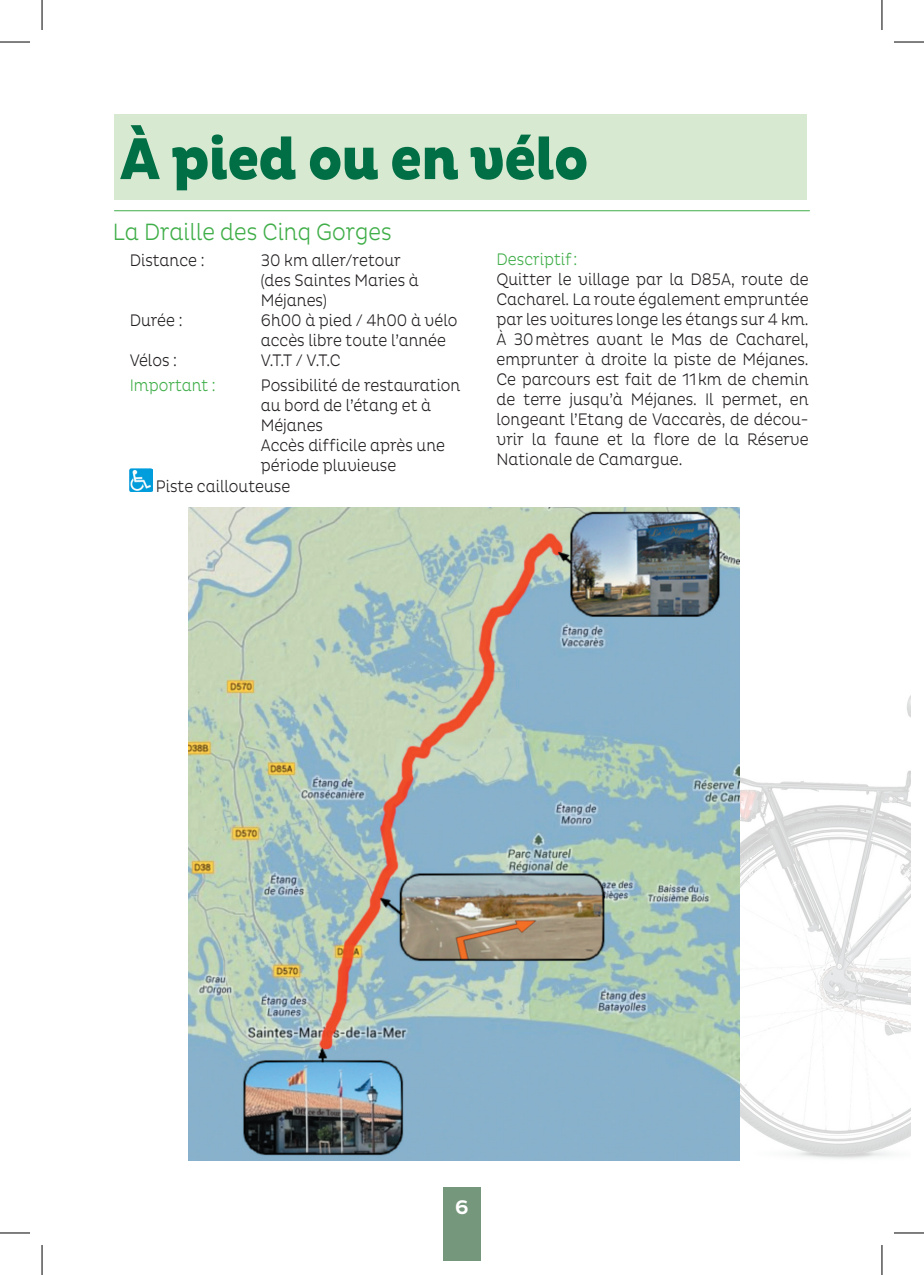
<style>
.page{position:relative;width:924px;height:1275px;background:#fff}
.page>*{position:absolute;margin:0;border:0;box-sizing:border-box;transform-origin:0 0}
.t1{font:800 60px "Pluto";letter-spacing:-.03em;color:#016f45;scale:.9 1}
.t2{font:300 24px "Pluto";color:#40ae49;scale:.85 1}
.t3{font:500 20px "Pluto";color:#fff}
.t4{font:300 17px/20px "Pluto";color:#231f20;scale:.85 1}
.t5{font:300 17px "Pluto";color:#40ae49;scale:.85 1}
</style>
<div class="page">
<div style="left:443px;top:1187px;width:37px;height:74px;background:#75977b"></div>
<img style="left:738px;top:552px;width:171px;height:609px">
<img style="left:130px;top:469px;width:22px;height:22px">
<img style="left:188px;top:507px;width:550px;height:654px">
<hr style="left:114px;top:210px;width:695px;height:1px;background:#40ae49">
<div style="left:114px;top:114px;width:692px;height:85px;background:#d8e9d2"></div>
<hr style="left:0;top:42px;width:30px;height:1px;background:#000">
<hr style="left:893px;top:42px;width:30px;height:1px;background:#000">
<hr style="left:0;top:1232px;width:30px;height:1px;background:#000">
<hr style="left:893px;top:1232px;width:30px;height:1px;background:#000">
<hr style="left:42px;top:0;width:1px;height:30px;background:#000">
<hr style="left:42px;top:1245px;width:1px;height:30px;background:#000">
<hr style="left:881px;top:0;width:1px;height:30px;background:#000">
<hr style="left:881px;top:1245px;width:1px;height:30px;background:#000">
<h1 class="t1" style="left:120px;top:124px;width:522px">À pied ou en vélo</h1>
<h2 class="t2" style="left:113px;top:218px;width:329px">La Draille des Cinq Gorges</h2>
<p class="t4" style="left:130px;top:250px;width:90px">Distance :</p>
<p class="t4" style="left:261px;top:250px;width:187px">30 km aller/retour (des Saintes Maries à<br>Méjanes)</p>
<p class="t4" style="left:130px;top:310px;width:64px">Durée :</p>
<p class="t4" style="left:261px;top:310px;width:233px">6h00 à pied / 4h00 à vélo accès libre toute l’année</p>
<p class="t4" style="left:130px;top:350px;width:57px">Vélos :</p>
<p class="t4" style="left:261px;top:350px;width:95px">V.T.T / V.T.C</p>
<p class="t5" style="left:130px;top:376px;width:103px">Important :</p>
<p class="t4" style="left:261px;top:376px;width:236px">Possibilité de restauration</p>
<p class="t4" style="left:261px;top:396px;width:202px">au bord de l’étang et à</p>
<p class="t4" style="left:261px;top:416px;width:75px">Méjanes</p>
<p class="t4" style="left:261px;top:436px;width:218px">Accès difficile après une</p>
<p class="t4" style="left:261px;top:456px;width:161px">période pluvieuse</p>
<p class="t4" style="left:156px;top:476px;width:159px">Piste caillouteuse</p>
<p class="t5" style="left:496px;top:249px;width:96px">Descriptif :</p>
<p class="t4" style="left:496px;top:269px;width:368px;text-align:justify">Quitter le village par la D85A, route de Cacharel. La route également empruntée par les voitures longe les étangs sur 4 km.<br>À 30mètres avant le Mas de Cacharel, emprunter à droite la piste de Méjanes.<br>Ce parcours est fait de 11km de chemin de terre jusqu’à Méjanes. Il permet, en longeant l’Etang de Vaccarès, de décou&shy;vrir la faune et la flore de la Réserve Nationale de Camargue.</p>
<p class="t3" style="left:455px;top:1195px;width:16px">6</p>
</div>
